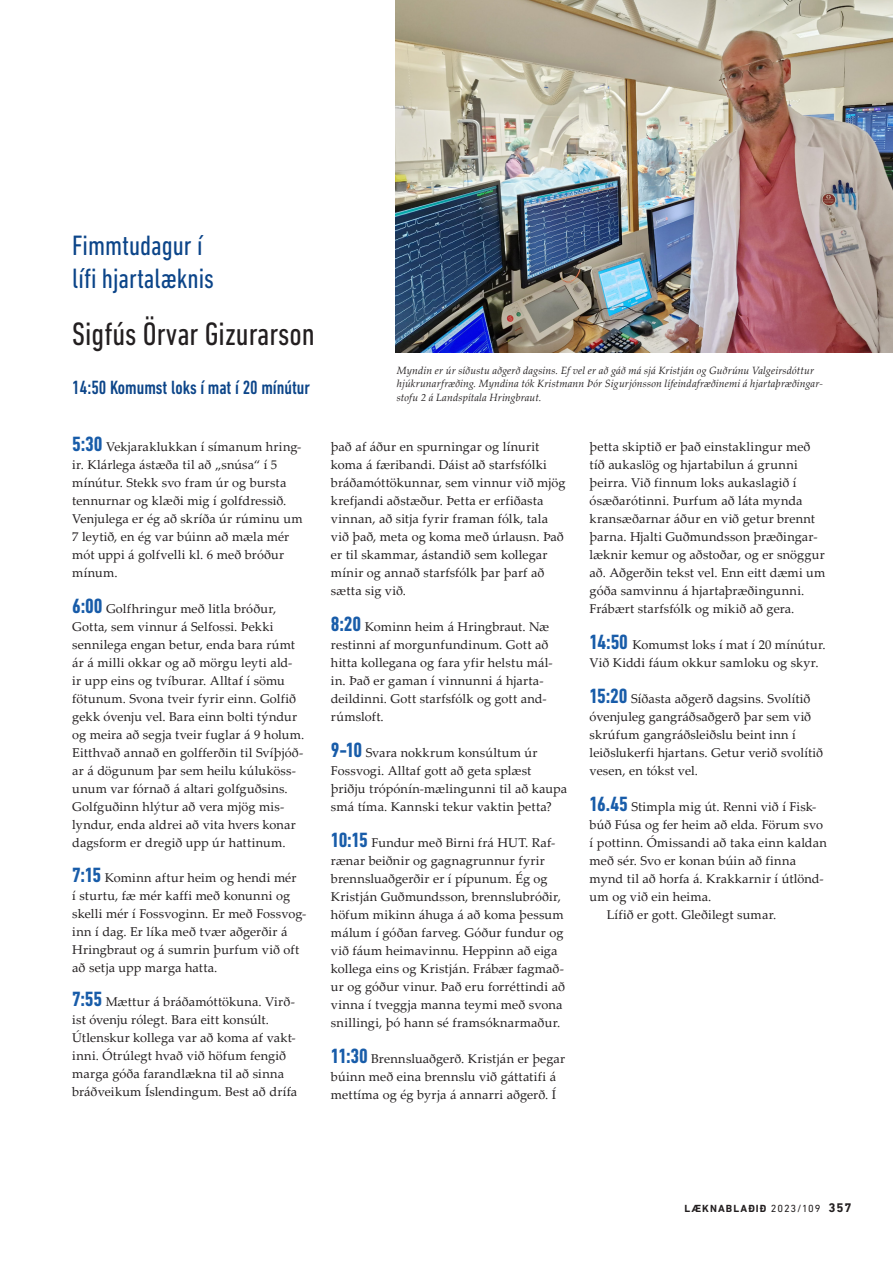
<style>
.page{position:relative;width:893px;height:1263px;background:#fff}
.page>*{position:absolute;margin:0;border:0;box-sizing:border-box;transform-origin:0 0}
.t1{font:condensed 33px "DIN Next LT Pro";color:#231f20}
.t2{font:condensed 28.5px/33px "DIN Next LT Pro";color:#0c4589}
.t3{font:500 condensed 19.5px "DIN Next LT Pro";color:#0c4589}
.t4{font:12.75px/18px "Palatino Linotype";letter-spacing:.01em;color:#231f20}
.t5{font:italic 10.5px/13.5px "Palatino Linotype";letter-spacing:.01em;color:#231f20}
.t6{font:700 10.5px "DIN Next LT Pro";letter-spacing:.105em;color:#231f20}
.s1{font-family:"DIN Next LT Pro";font-weight:700;font-stretch:condensed;font-size:21px;color:#185ca9}
.s2{font-weight:400}
.s3{font-size:12.75px}
</style>
<div class="page">
<img style="left:395px;top:0;width:498px;height:353px">
<h2 class="t2" style="left:72px;top:229px;width:143px">Fimmtudagur í lífi hjartalæknis</h2>
<h1 class="t1" style="left:72px;top:315px;width:244px">Sigfús Örvar Gizurarson</h1>
<h3 class="t3" style="left:72px;top:377px;width:239px">14:50 Komumst loks í mat í 20 mínútur</h3>
<p class="t4" style="left:72px;top:437px;width:232px"><span class="s1">5:30</span> Vekjaraklukkan í símanum hring&shy;ir. Klárlega ástæða til að „snúsa“ í 5 mínútur. Stekk svo fram úr og bursta tennurnar og klæði mig í golfdressið.<br>Venjulega er ég að skríða úr rúminu um<br>7 leytið, en ég var búinn að mæla mér mót uppi á golfvelli kl. 6 með bróður mínum.</p>
<p class="t4" style="left:72px;top:599px;width:233px"><span class="s1">6:00</span> Golfhringur með litla bróður, Gotta, sem vinnur á Selfossi. Þekki sennilega engan betur, enda bara rúmt ár á milli okkar og að mörgu leyti ald&shy;ir upp eins og tvíburar. Alltaf í sömu fötunum. Svona tveir fyrir einn. Golfið gekk óvenju vel. Bara einn bolti týndur og meira að segja tveir fuglar á 9 holum.<br>Eitthvað annað en golfferðin til Svíþjóð&shy;ar á dögunum þar sem heilu kúluköss&shy;unum var fórnað á altari golfguðsins.<br>Golfguðinn hlýtur að vera mjög mis&shy;lyndur, enda aldrei að vita hvers konar dagsform er dregið upp úr hattinum.</p>
<p class="t4" style="left:72px;top:868px;width:236px"><span class="s1">7:15</span> Kominn aftur heim og hendi mér<br>í sturtu, fæ mér kaffi með konunni og skelli mér í Fossvoginn. Er með Fossvog&shy;inn í dag. Er líka með tvær aðgerðir á Hringbraut og á sumrin þurfum við oft að setja upp marga hatta.</p>
<p class="t4" style="left:72px;top:992px;width:227px"><span class="s1">7:55</span> Mættur á bráðamóttökuna. Virð&shy;ist óvenju rólegt. Bara eitt konsúlt.<br>Útlenskur kollega var að koma af vakt&shy;inni. Ótrúlegt hvað við höfum fengið marga góða farandlækna til að sinna bráðveikum Íslendingum. Best að drífa</p>
<p class="t5" style="left:397px;top:363px;width:428px">Myndin er úr síðustu aðgerð dagsins. Ef vel er að gáð má sjá Kristján og Guðrúnu Valgeirsdóttur hjúkrunarfræðing. Myndina tók Kristmann Þór Sigurjónsson lífeindafræðinemi á hjartaþræðingar&shy;stofu 2 á Landspítala Hringbraut.</p>
<p class="t4" style="left:331px;top:437px;width:236px">það af áður en spurningar og línurit koma á færibandi. Dáist að starfsfólki bráðamóttökunnar, sem vinnur við mjög krefjandi aðstæður. Þetta er erfiðasta vinnan, að sitja fyrir framan fólk, tala við það, meta og koma með úrlausn. Það er til skammar, ástandið sem kollegar mínir og annað starfsfólk þar þarf að sætta sig við.</p>
<p class="t4" style="left:331px;top:617px;width:223px"><span class="s1">8:20</span> Kominn heim á Hringbraut. Næ restinni af morgunfundinum. Gott að hitta kollegana og fara yfir helstu mál&shy;in. Það er gaman í vinnunni á hjarta&shy;deildinni. Gott starfsfólk og gott and&shy;rúmsloft.</p>
<p class="t4" style="left:331px;top:743px;width:238px"><span class="s1">9-10</span> Svara nokkrum konsúltum úr Fossvogi. Alltaf gott að geta splæst þriðju trópónín-mælingunni til að kaupa smá tíma. Kannski tekur vaktin þetta?</p>
<p class="t4" style="left:331px;top:833px;width:236px"><span class="s1">10:15</span> Fundur með Birni frá HUT. Raf&shy;rænar beiðnir og gagnagrunnur fyrir brennsluaðgerðir er í pípunum. Ég og Kristján Guðmundsson, brennslubróðir, höfum mikinn áhuga á að koma þessum málum í góðan farveg. Góður fundur og við fáum heimavinnu. Heppinn að eiga kollega eins og Kristján. Frábær fagmað&shy;ur og góður vinur. Það eru forréttindi að vinna í tveggja manna teymi með svona snillingi, þó hann sé framsóknarmaður.</p>
<p class="t4" style="left:331px;top:1049px;width:236px"><span class="s1">11:30</span> Brennsluaðgerð. Kristján er þegar búinn með eina brennslu við gáttatifi á mettíma og ég byrja á annarri aðgerð. Í</p>
<p class="t4" style="left:590px;top:437px;width:237px">þetta skiptið er það einstaklingur með tíð aukaslög og hjartabilun á grunni þeirra. Við finnum loks aukaslagið í ósæðarótinni. Þurfum að láta mynda kransæðarnar áður en við getur brennt þarna. Hjalti Guðmundsson þræðingar&shy;læknir kemur og aðstoðar, og er snöggur að. Aðgerðin tekst vel. Enn eitt dæmi um góða samvinnu á hjartaþræðingunni.<br>Frábært starfsfólk og mikið að gera.</p>
<p class="t4" style="left:590px;top:635px;width:238px"><span class="s1">14:50</span> Komumst loks í mat í 20 mínútur.<br>Við Kiddi fáum okkur samloku og skyr.</p>
<p class="t4" style="left:590px;top:689px;width:235px"><span class="s1">15:20</span> Síðasta aðgerð dagsins. Svolítið óvenjuleg gangráðsaðgerð þar sem við skrúfum gangráðsleiðslu beint inn í leiðslukerfi hjartans. Getur verið svolítið vesen, en tókst vel.</p>
<p class="t4" style="left:590px;top:797px;width:228px"><span class="s1">16.45</span> Stimpla mig út. Renni við í Fisk-</p>
<p class="t4" style="left:590px;top:815px;width:235px">búð Fúsa og fer heim að elda. Förum svo</p>
<p class="t4" style="left:590px;top:833px;width:239px">í pottinn. Ómissandi að taka einn kaldan</p>
<p class="t4" style="left:590px;top:851px;width:208px">með sér. Svo er konan búin að finna</p>
<p class="t4" style="left:590px;top:869px;width:236px">mynd til að horfa á. Krakkarnir í útlönd-</p>
<p class="t4" style="left:590px;top:887px;width:123px">um og við ein heima.</p>
<p class="t4" style="left:607px;top:905px;width:171px">Lífið er gott. Gleðilegt sumar.</p>
<p class="t6" style="left:684px;top:1202px;width:169px">LÆKNABLAÐIÐ <span class="s2">2023/109</span> <span class="s3">357</span></p>
</div>
